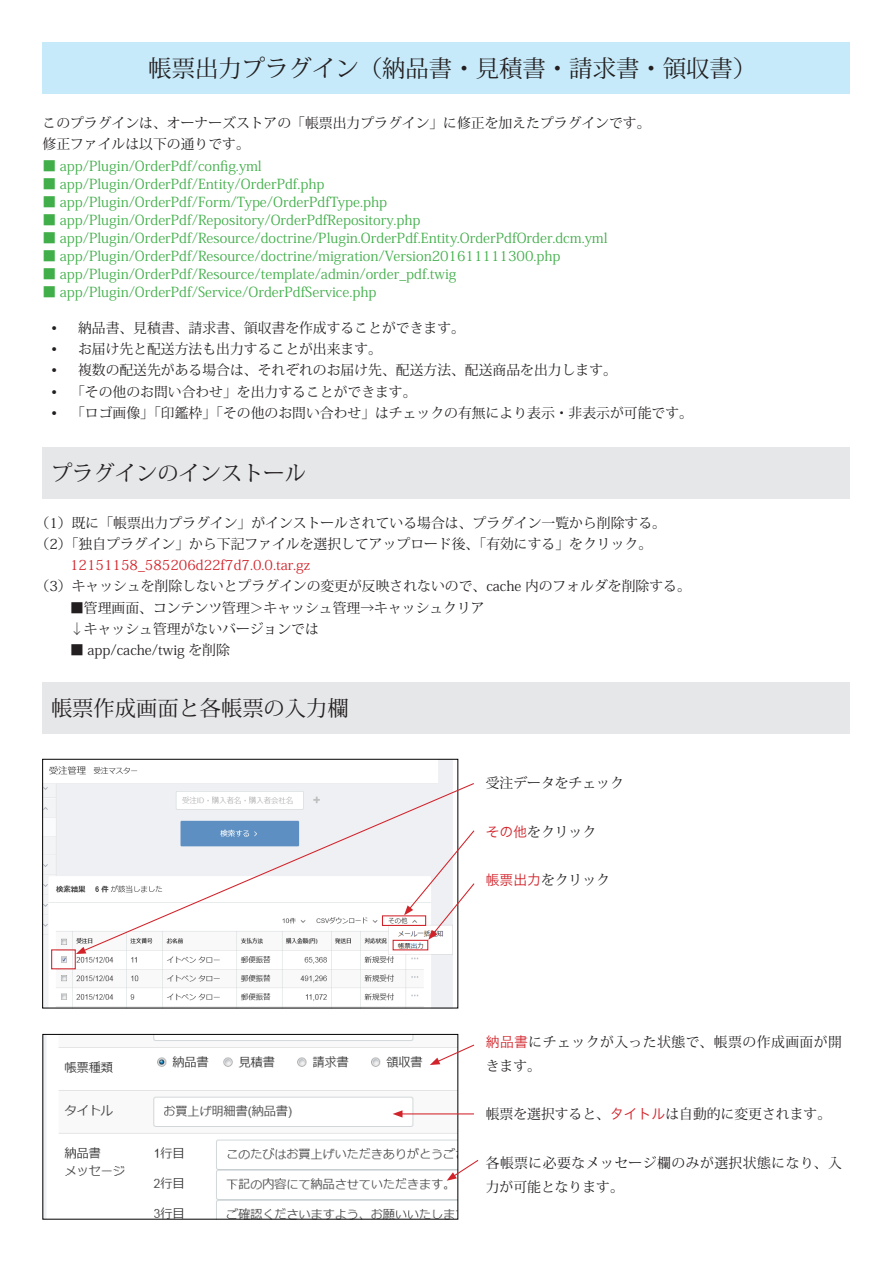
<style>
.page{position:relative;width:893px;height:1263px;background:#fff}
.page>*{position:absolute;margin:0;border:0;box-sizing:border-box;transform-origin:0 0}
.t1{font:23.4px "Koz Min Pro";color:#231f20}
.t2{font:21.3px "Koz Min Pro";color:#231f20}
.t3{font:13.8px "Koz Min Pro";color:#231f20}
.t4{font:13.8px "Koz Min Pro";color:#40ae49}
.t5{font:13.8px/24.2px "Koz Min Pro";letter-spacing:.035em;color:#231f20}
.t6{font:13.8px "Koz Min Pro";color:#d1232a}
.s1{color:#231f20}
.s2{font-family:"Hiragino Kaku W3 Ext RKSJ HH";color:#d1232a}
</style>
<div class="page">
<div style="left:43px;top:43px;width:807px;height:51px;background:#c6eafa"></div>
<div style="left:43px;top:447px;width:807px;height:51px;background:#e6e7e9"></div>
<div style="left:43px;top:683px;width:807px;height:51px;background:#e6e7e9"></div>
<img style="left:44px;top:761px;width:409px;height:245px">
<div style="left:42px;top:759px;width:416px;height:249px;border:1px solid #000"></div>
<div style="left:51px;top:949px;width:25px;height:20px;border:1px solid #d1232a"></div>
<svg style="left:81px;top:782px;width:393px;height:170px"></svg>
<svg style="left:76px;top:947px;width:10px;height:7px"></svg>
<svg style="left:404px;top:829px;width:71px;height:111px"></svg>
<img style="left:45px;top:1036px;width:411px;height:181px">
<div style="left:43px;top:1034px;width:415px;height:185px;border:1px solid #000"></div>
<svg style="left:430px;top:1044px;width:45px;height:21px"></svg>
<hr style="left:400px;top:1113px;width:74px;height:1px;background:#d1232a">
<svg style="left:393px;top:1110px;width:9px;height:7px"></svg>
<svg style="left:447px;top:1159px;width:32px;height:22px"></svg>
<p class="t1" style="left:148px;top:52px;width:610px">帳票出力プラグイン（納品書・見積書・請求書・領収書）</p>
<p class="t3" style="left:43px;top:113px;width:610px">このプラグインは、オーナーズストアの「帳票出力プラグイン」に修正を加えたプラグインです。</p>
<p class="t3" style="left:43px;top:135px;width:209px">修正ファイルは以下の通りです。</p>
<p class="t4" style="left:43px;top:156px;width:221px">■ app/Plugin/OrderPdf/config.yml</p>
<p class="t4" style="left:43px;top:174px;width:284px">■ app/Plugin/OrderPdf/Entity/OrderPdf.php</p>
<p class="t4" style="left:43px;top:192px;width:346px">■ app/Plugin/OrderPdf/Form/Type/OrderPdfType.php</p>
<p class="t4" style="left:43px;top:210px;width:379px">■ app/Plugin/OrderPdf/Repository/OrderPdfRepository.php</p>
<p class="t4" style="left:43px;top:228px;width:566px">■ app/Plugin/OrderPdf/Resource/doctrine/Plugin.OrderPdf.Entity.OrderPdfOrder.dcm.yml</p>
<p class="t4" style="left:43px;top:246px;width:519px">■ app/Plugin/OrderPdf/Resource/doctrine/migration/Version201611111300.php</p>
<p class="t4" style="left:43px;top:264px;width:415px">■ app/Plugin/OrderPdf/Resource/template/admin/order_pdf.twig</p>
<p class="t4" style="left:43px;top:282px;width:335px">■ app/Plugin/OrderPdf/Service/OrderPdfService.php</p>
<p class="t3" style="left:51px;top:318px;width:415px">• 納品書、見積書、請求書、領収書を作成することができます。</p>
<p class="t3" style="left:51px;top:339px;width:333px">• お届け先と配送方法も出力することが出来ます。</p>
<p class="t3" style="left:51px;top:360px;width:567px">• 複数の配送先がある場合は、それぞれのお届け先、配送方法、配送商品を出力します。</p>
<p class="t3" style="left:51px;top:382px;width:367px">• 「その他のお問い合わせ」を出力することができます。</p>
<p class="t3" style="left:51px;top:403px;width:643px">• 「ロゴ画像」「印鑑枠」「その他のお問い合わせ」はチェックの有無により表示・非表示が可能です。</p>
<p class="t2" style="left:51px;top:458px;width:257px">プラグインのインストール</p>
<p class="t3" style="left:36px;top:513px;width:632px">（1）既に「帳票出力プラグイン」がインストールされている場合は、プラグイン一覧から削除する。</p>
<p class="t3" style="left:36px;top:534px;width:618px">（2）「独自プラグイン」から下記ファイルを選択してアップロード後、「有効にする」をクリック。</p>
<p class="t6" style="left:43px;top:555px;width:269px"><span class="s1">　　</span>12151158_585206d22f7d7.0.0.tar.gz</p>
<p class="t3" style="left:36px;top:577px;width:657px">（3）キャッシュを削除しないとプラグインの変更が反映されないので、cache 内のフォルダを削除する。</p>
<p class="t3" style="left:43px;top:598px;width:444px">　　■管理画面、コンテンツ管理＞キャッシュ管理→キャッシュクリア</p>
<p class="t3" style="left:43px;top:619px;width:278px">　　↓キャッシュ管理がないバージョンでは</p>
<p class="t3" style="left:43px;top:640px;width:189px">　　■ app/cache/twig を削除</p>
<p class="t2" style="left:51px;top:693px;width:299px">帳票作成画面と各帳票の入力欄</p>
<p class="t3" style="left:486px;top:774px;width:140px">受注データをチェック</p>
<p class="t3" style="left:486px;top:822px;width:112px"><span class="s2">その他</span>をクリック</p>
<p class="t3" style="left:486px;top:870px;width:126px"><span class="s2">帳票出力</span>をクリック</p>
<p class="t5" style="left:486px;top:1029px;width:358px"><span class="s2">納品書</span>にチェックが入った状態で、帳票の作成画面が開きます。</p>
<p class="t3" style="left:486px;top:1104px;width:347px">帳票を選択すると、<span class="s2">タイトル</span>は自動的に変更されます。</p>
<p class="t5" style="left:486px;top:1150px;width:358px">各帳票に必要なメッセージ欄のみが選択状態になり、入力が可能となります。</p>
</div>
